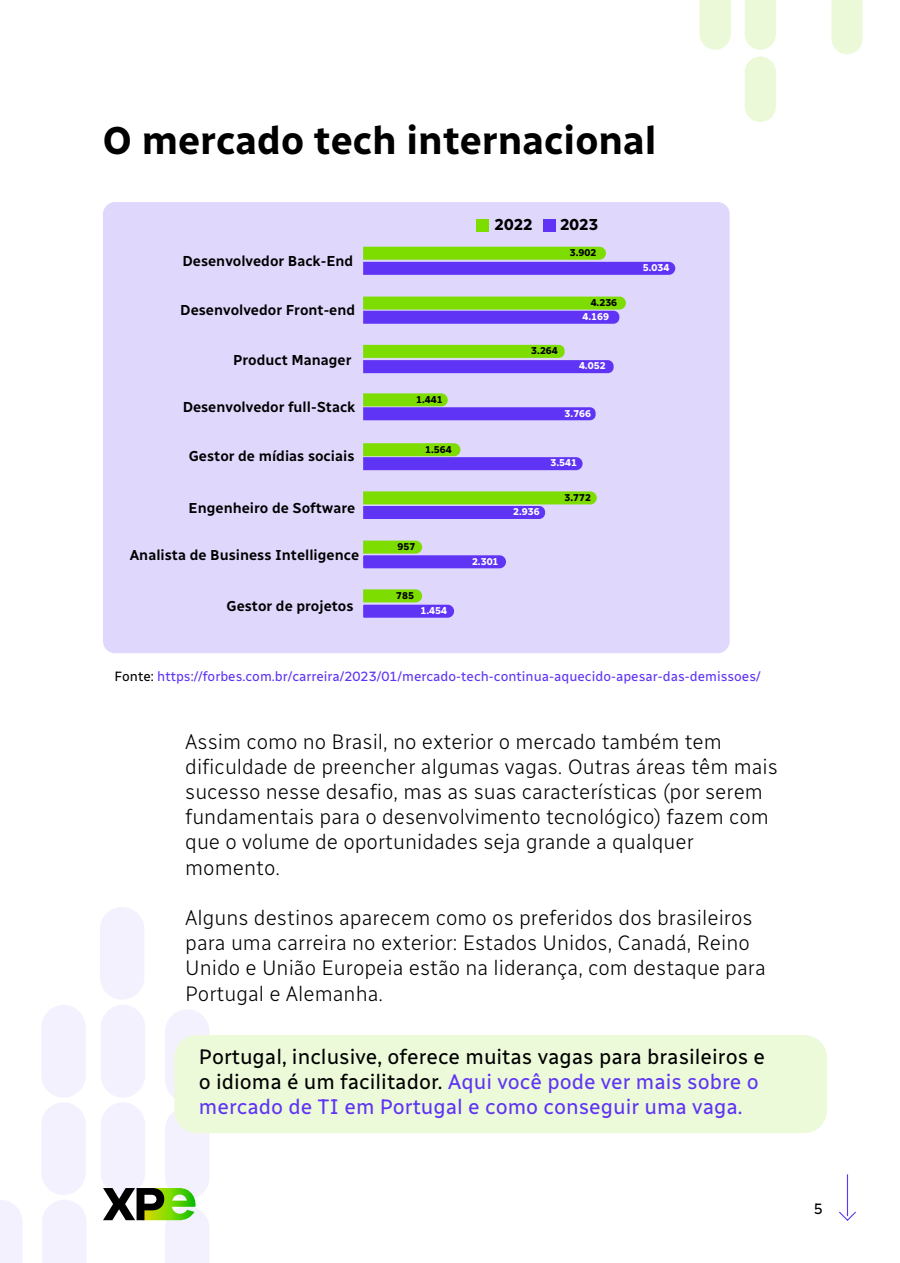
<style>
.page{position:relative;width:900px;height:1263px;background:#fff}
.page>*{position:absolute;margin:0;border:0;box-sizing:border-box;transform-origin:0 0}
.t1{font:700 39px "Radio Canada";color:#000}
.t2{font:300 21px/25.2px "Radio Canada";color:#000}
.t3{font:21px/25.2px "Radio Canada";color:#000}
.t4{font:700 15.9px "Radio Canada";color:#000}
.t5{font:15px "Radio Canada";color:#000}
.t6{font:600 14.55px "Radio Canada";color:#000}
.t7{font:600 14.4px "Radio Canada";color:#000}
.t8{font:13.5px "Radio Canada";color:#5f34f4}
.t9{font:700 9.9px "Radio Canada";color:#fff}
.t10{font:700 9.9px "Radio Canada";color:#000}
.s1{color:#000}
.s2{color:#5f34f4}
</style>
<div class="page">
<svg style="left:0;top:1200px;width:22px;height:63px"></svg>
<div style="left:42px;top:1200px;width:44px;height:63px;background:#f4f1fe"></div>
<div style="left:41px;top:1102px;width:45px;height:93px;background:#f4f1fe;border-radius:22px"></div>
<div style="left:41px;top:1005px;width:45px;height:93px;background:#f4f1fe;border-radius:22px"></div>
<div style="left:101px;top:1102px;width:44px;height:93px;background:#f4f1fe;border-radius:22px"></div>
<div style="left:101px;top:1005px;width:44px;height:93px;background:#f4f1fe;border-radius:22px"></div>
<div style="left:100px;top:907px;width:44px;height:93px;background:#f4f1fe;border-radius:22px"></div>
<div style="left:165px;top:1009px;width:45px;height:93px;background:#f4f1fe;border-radius:22px"></div>
<div style="left:165px;top:1107px;width:45px;height:93px;background:#f4f1fe;border-radius:22px"></div>
<svg style="left:700px;top:0;width:31px;height:50px"></svg>
<div style="left:745px;top:56px;width:31px;height:66px;background:#ebf9d9;border-radius:16px"></div>
<svg style="left:745px;top:0;width:31px;height:50px"></svg>
<svg style="left:831px;top:0;width:32px;height:54px"></svg>
<hr style="left:847px;top:1174px;width:1px;height:42px;background:#5f34f4">
<svg style="left:839px;top:1210px;width:17px;height:11px"></svg>
<svg style="left:103px;top:1188px;width:106px;height:75px"></svg>
<div style="left:174px;top:1035px;width:653px;height:98px;background:#ecfad9;border-radius:23px"></div>
<div style="left:103px;top:202px;width:627px;height:451px;background:#dfd7fc;border-radius:12px"></div>
<svg style="left:363px;top:247px;width:312px;height:28px"></svg>
<svg style="left:363px;top:297px;width:263px;height:27px"></svg>
<svg style="left:363px;top:345px;width:251px;height:28px"></svg>
<svg style="left:363px;top:393px;width:233px;height:27px"></svg>
<svg style="left:363px;top:443px;width:220px;height:27px"></svg>
<svg style="left:363px;top:491px;width:234px;height:28px"></svg>
<svg style="left:363px;top:541px;width:143px;height:27px"></svg>
<svg style="left:363px;top:589px;width:91px;height:29px"></svg>
<div style="left:476px;top:219px;width:12px;height:12px;background:#7ddc00"></div>
<div style="left:543px;top:219px;width:12px;height:12px;background:#5f34f4"></div>
<h1 class="t1" style="left:103px;top:109px;width:555px">O mercado tech internacional</h1>
<p class="t6" style="left:182px;top:250px;width:172px">Desenvolvedor Back-End</p>
<p class="t6" style="left:180px;top:298px;width:176px">Desenvolvedor Front-end</p>
<p class="t6" style="left:233px;top:348px;width:120px">Product Manager</p>
<p class="t6" style="left:183px;top:395px;width:174px">Desenvolvedor full-Stack</p>
<p class="t7" style="left:189px;top:445px;width:167px">Gestor de mídias sociais</p>
<p class="t7" style="left:189px;top:496px;width:168px">Engenheiro de Software</p>
<p class="t7" style="left:130px;top:543px;width:231px">Analista de Business Intelligence</p>
<p class="t7" style="left:227px;top:595px;width:129px">Gestor de projetos</p>
<p class="t10" style="left:416px;top:391px;width:28px">1.441</p>
<p class="t10" style="left:425px;top:441px;width:28px">1.564</p>
<p class="t10" style="left:397px;top:538px;width:19px">957</p>
<p class="t10" style="left:396px;top:587px;width:19px">785</p>
<p class="t9" style="left:421px;top:603px;width:28px">1.454</p>
<p class="t4" style="left:495px;top:211px;width:40px">2022</p>
<p class="t4" style="left:560px;top:211px;width:40px">2023</p>
<p class="t10" style="left:570px;top:245px;width:28px">3.902</p>
<p class="t10" style="left:591px;top:294px;width:28px">4.236</p>
<p class="t10" style="left:531px;top:343px;width:28px">3.264</p>
<p class="t9" style="left:583px;top:309px;width:28px">4.169</p>
<p class="t9" style="left:579px;top:358px;width:28px">4.052</p>
<p class="t9" style="left:565px;top:405px;width:28px">3.766</p>
<p class="t9" style="left:513px;top:504px;width:28px">2.936</p>
<p class="t9" style="left:550px;top:455px;width:28px">3.541</p>
<p class="t10" style="left:565px;top:489px;width:28px">3.772</p>
<p class="t9" style="left:472px;top:553px;width:28px">2.301</p>
<p class="t9" style="left:643px;top:260px;width:28px">5.034</p>
<p class="t8" style="left:115px;top:666px;width:648px"><span class="s1">Fonte:</span> https://forbes.com.br/carreira/2023/01/mercado-tech-continua-aquecido-apesar-das-demissoes/</p>
<p class="t2" style="left:185px;top:727px;width:594px">Assim como no Brasil, no exterior o mercado também tem dificuldade de preencher algumas vagas. Outras áreas têm mais sucesso nesse desafio, mas as suas características (por serem fundamentais para o desenvolvimento tecnológico) fazem com que o volume de oportunidades seja grande a qualquer momento.</p>
<p class="t2" style="left:185px;top:903px;width:582px">Alguns destinos aparecem como os preferidos dos brasileiros para uma carreira no exterior: Estados Unidos, Canadá, Reino Unido e União Europeia estão na liderança, com destaque para Portugal e Alemanha.</p>
<p class="t3" style="left:199px;top:1042px;width:568px">Portugal, inclusive, oferece muitas vagas para brasileiros e o idioma é um facilitador. <span class="s2">Aqui você pode ver mais sobre o mercado de TI em Portugal e como conseguir uma vaga.</span></p>
<p class="t5" style="left:814px;top:1197px;width:10px">5</p>
</div>
